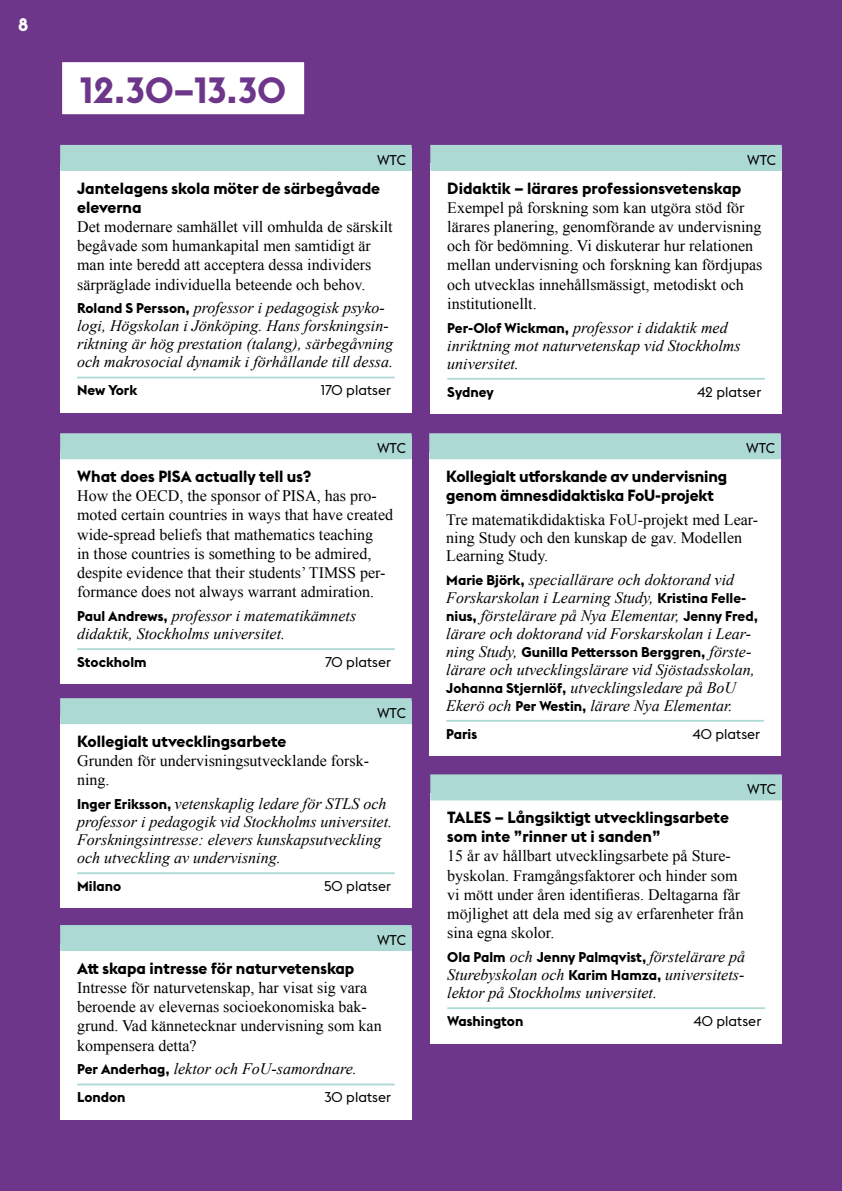
<style>
.page{position:relative;width:842px;height:1191px;background:#6d368a}
.page>*{position:absolute;margin:0;border:0;box-sizing:border-box;transform-origin:0 0}
.t1{font:700 36px "Stockholm Type";color:#6d368a}
.t2{font:700 18px "Stockholm Type";color:#fff}
.t3{font:16px/19.2px "Times New Roman";color:#000}
.t4{font:italic 16px/18px "Times New Roman";color:#000}
.t5{font:700 16px/19.2px "Stockholm Type";color:#000}
.t6{font:700 14px "Stockholm Type";color:#000}
.t7{font:14px "Stockholm Type";color:#000}
.s1{font-family:"Stockholm Type";font-weight:700;font-style:normal;font-size:14px}
.s2{font-family:"Times New Roman";font-weight:400;font-style:italic;font-size:16px}
</style>
<div class="page">
<div style="left:61px;top:61px;width:244px;height:54px;background:#fff"></div>
<div style="left:60px;top:60px;width:246px;height:56px;border:2px solid #6d368a"></div>
<div style="left:60px;top:163px;width:352px;height:249px;background:#fff"></div>
<div style="left:60px;top:145px;width:352px;height:26px;background:#acd9d3"></div>
<hr style="left:77px;top:377px;width:318px;height:1px;background:#acd9d3">
<div style="left:60px;top:452px;width:352px;height:232px;background:#fff"></div>
<div style="left:60px;top:433px;width:352px;height:26px;background:#acd9d3"></div>
<hr style="left:77px;top:648px;width:318px;height:2px;background:#acd9d3">
<div style="left:430px;top:793px;width:352px;height:250px;background:#fff"></div>
<div style="left:430px;top:774px;width:352px;height:26px;background:#acd9d3"></div>
<hr style="left:447px;top:1007px;width:318px;height:2px;background:#acd9d3">
<div style="left:60px;top:943px;width:352px;height:176px;background:#fff"></div>
<div style="left:60px;top:925px;width:352px;height:26px;background:#acd9d3"></div>
<hr style="left:77px;top:1083px;width:318px;height:2px;background:#acd9d3">
<div style="left:430px;top:163px;width:352px;height:251px;background:#fff"></div>
<div style="left:430px;top:145px;width:352px;height:26px;background:#acd9d3"></div>
<hr style="left:447px;top:378px;width:318px;height:2px;background:#acd9d3">
<div style="left:429px;top:452px;width:352px;height:303px;background:#fff"></div>
<div style="left:429px;top:433px;width:352px;height:26px;background:#acd9d3"></div>
<hr style="left:446px;top:720px;width:318px;height:1px;background:#acd9d3">
<div style="left:60px;top:717px;width:352px;height:191px;background:#fff"></div>
<div style="left:60px;top:698px;width:352px;height:26px;background:#acd9d3"></div>
<hr style="left:77px;top:872px;width:318px;height:2px;background:#acd9d3">
<p class="t2" style="left:18px;top:12px;width:12px">8</p>
<h1 class="t1" style="left:80px;top:64px;width:208px">12.30–13.30</h1>
<p class="t7" style="left:377px;top:150px;width:31px">WTC</p>
<p class="t5" style="left:77px;top:178px;width:304px">Jantelagens skola möter de särbegåvade eleverna</p>
<p class="t3" style="left:77px;top:217px;width:317px">Det modernare samhället vill omhulda de särskilt begåvade som humankapital men samtidigt är man inte beredd att acceptera dessa individers särpräglade individuella beteende och behov.</p>
<p class="t4" style="left:77px;top:298px;width:317px"><span class="s1">Roland S Persson,</span> professor i pedagogisk psyko&shy;logi, Högskolan i Jönköping. Hans forskningsin&shy;riktning är hög prestation (talang), särbegåvning och makrosocial dynamik i förhållande till dessa.</p>
<p class="t6" style="left:77px;top:380px;width:62px">New York</p>
<p class="t7" style="left:321px;top:381px;width:72px">170 platser</p>
<p class="t7" style="left:377px;top:438px;width:31px">WTC</p>
<p class="t5" style="left:77px;top:466px;width:235px">What does PISA actually tell us?</p>
<p class="t3" style="left:77px;top:486px;width:317px">How the OECD, the sponsor of PISA, has pro&shy;moted certain countries in ways that have created wide-spread beliefs that mathematics teaching<br>in those countries is something to be admired, despite evidence that their students’ TIMSS per&shy;formance does not always warrant admiration.</p>
<p class="t4" style="left:77px;top:606px;width:281px"><span class="s1">Paul Andrews,</span> professor i matematikämnets didaktik, Stockholms universitet.</p>
<p class="t6" style="left:77px;top:652px;width:71px">Stockholm</p>
<p class="t7" style="left:325px;top:652px;width:68px">70 platser</p>
<p class="t7" style="left:377px;top:703px;width:31px">WTC</p>
<p class="t5" style="left:77px;top:731px;width:211px">Kollegialt utvecklingsarbete</p>
<p class="t3" style="left:77px;top:751px;width:293px">Grunden för undervisningsutvecklande forsk&shy;ning.</p>
<p class="t4" style="left:77px;top:794px;width:316px"><span class="s1">Inger Eriksson,</span> vetenskaplig ledare för STLS och professor i pedagogik vid Stockholms universitet.<br>Forskningsintresse: elevers kunskapsutveckling och utveckling av undervisning.</p>
<p class="t6" style="left:77px;top:876px;width:46px">Milano</p>
<p class="t7" style="left:324px;top:876px;width:69px">50 platser</p>
<p class="t7" style="left:377px;top:930px;width:31px">WTC</p>
<p class="t5" style="left:77px;top:957px;width:279px">Att skapa intresse för naturvetenskap</p>
<p class="t3" style="left:77px;top:977px;width:306px">Intresse för naturvetenskap, har visat sig vara beroende av elevernas socioekonomiska bak&shy;grund. Vad kännetecknar undervisning som kan kompensera detta?</p>
<p class="t4" style="left:77px;top:1059px;width:281px"><span class="s1">Per Anderhag,</span> lektor och FoU-samordnare.</p>
<p class="t6" style="left:77px;top:1087px;width:50px">London</p>
<p class="t7" style="left:324px;top:1087px;width:68px">30 platser</p>
<p class="t7" style="left:747px;top:150px;width:31px">WTC</p>
<p class="t5" style="left:447px;top:178px;width:296px">Didaktik – lärares professionsvetenskap</p>
<p class="t3" style="left:447px;top:198px;width:317px">Exempel på forskning som kan utgöra stöd för lärares planering, genomförande av undervisning och för bedömning. Vi diskuterar hur relationen mellan undervisning och forskning kan fördjupas och utvecklas innehållsmässigt, metodiskt och institutionellt.</p>
<p class="t4" style="left:447px;top:318px;width:295px"><span class="s1">Per-Olof Wickman,</span> professor i didaktik med inriktning mot naturvetenskap vid Stockholms universitet.</p>
<p class="t6" style="left:447px;top:382px;width:48px">Sydney</p>
<p class="t7" style="left:697px;top:382px;width:66px">42 platser</p>
<p class="t7" style="left:746px;top:438px;width:31px">WTC</p>
<p class="t5" style="left:446px;top:466px;width:282px">Kollegialt utforskande av undervisning genom ämnesdidaktiska FoU-projekt</p>
<p class="t3" style="left:446px;top:510px;width:313px;line-height:18px">Tre matematikdidaktiska FoU-projekt med Lear&shy;ning Study och den kunskap de gav. Modellen<br>Learning Study.</p>
<p class="t4" style="left:446px;top:570px;width:313px"><span class="s1">Marie Björk,</span> speciallärare och doktorand vid Forskarskolan i Learning Study, <span class="s1">Kristina Felle&shy;nius,</span> förstelärare på Nya Elementar, <span class="s1">Jenny Fred, </span>lärare och doktorand vid Forskarskolan i Lear-</p>
<p class="t6" style="left:446px;top:641px;width:307px"><span class="s2">ning Study,</span> Gunilla Pettersson Berggren, <span class="s2">förste-</span></p>
<p class="t4" style="left:446px;top:660px;width:310px">lärare och utvecklingslärare vid Sjöstadsskolan,<br><span class="s1">Johanna Stjernlöf,</span> utvecklingsledare på BoU<br>Ekerö och <span class="s1">Per Westin,</span> lärare Nya Elementar.</p>
<p class="t6" style="left:446px;top:724px;width:32px">Paris</p>
<p class="t7" style="left:692px;top:724px;width:69px">40 platser</p>
<p class="t7" style="left:747px;top:779px;width:31px">WTC</p>
<p class="t5" style="left:447px;top:807px;width:283px">TALES – Långsiktigt utvecklingsarbete som inte ”rinner ut i sanden”</p>
<p class="t3" style="left:447px;top:846px;width:298px">15 år av hållbart utvecklingsarbete på Sture&shy;byskolan. Framgångsfaktorer och hinder som vi mött under åren identifieras. Deltagarna får möjlighet att dela med sig av erfarenheter från sina egna skolor.</p>
<p class="t6" style="left:447px;top:947px;width:299px">Ola Palm <span class="s2">och</span> Jenny Palmqvist, <span class="s2">förstelärare på</span></p>
<p class="t4" style="left:447px;top:965px;width:299px">Sturebyskolan och <span class="s1">Karim Hamza,</span> universitets&shy;lektor på Stockholms universitet.</p>
<p class="t6" style="left:447px;top:1011px;width:78px">Washington</p>
<p class="t7" style="left:693px;top:1011px;width:69px">40 platser</p>
</div>
